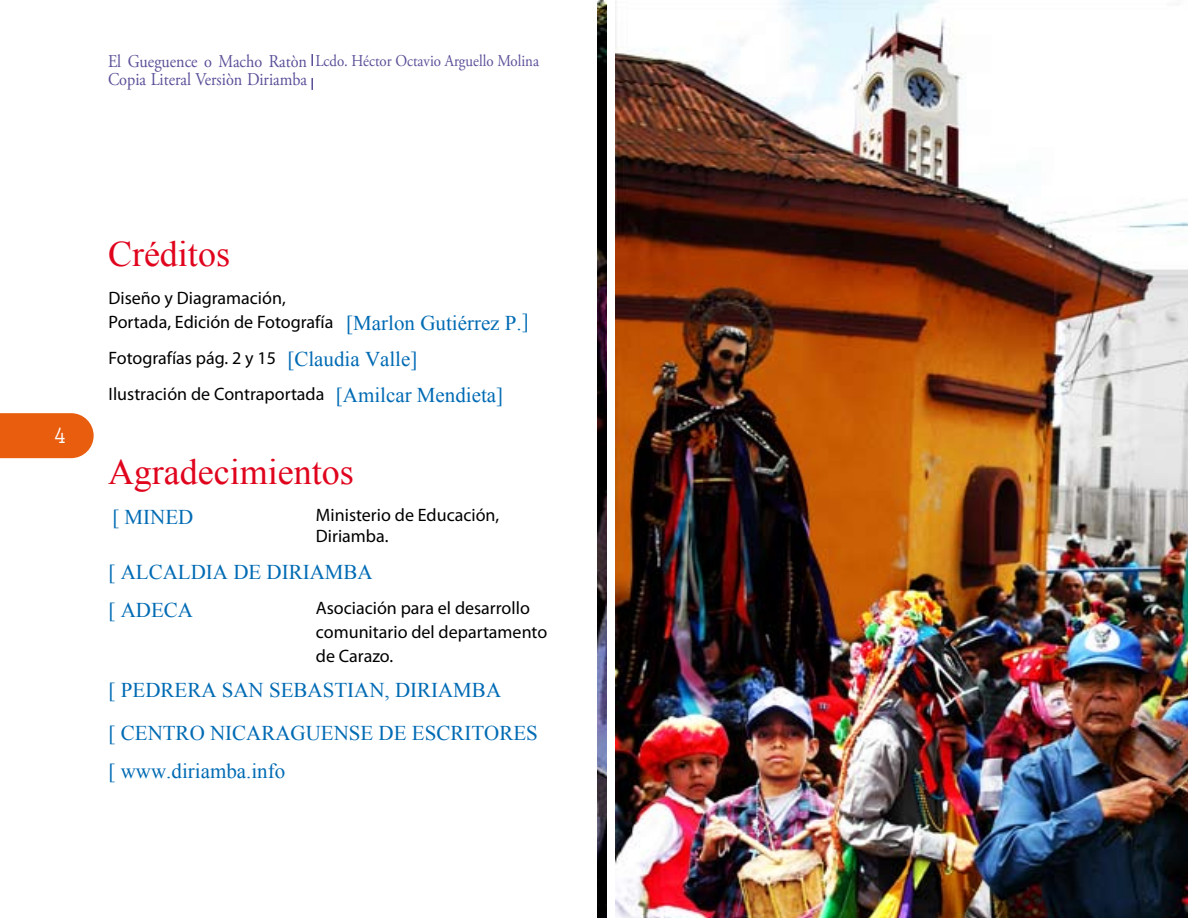
<style>
.page{position:relative;width:1188px;height:918px;background:#fff}
.page>*{position:absolute;margin:0;border:0;box-sizing:border-box;transform-origin:0 0}
.t1{font:36px "Times New Roman";color:#e0041d}
.t2{font:21px/38.1px "Times New Roman";color:#006bb4}
.t3{font:18px/24px "Myriad Pro";color:#000}
.t4{font:18px/18px "Adobe Garamond Pro";color:#595098;scale:.9 1}
.t5{font:16.5px "Adobe Garamond Pro";color:#595098;scale:.9 1}
.s1{font-family:"Times New Roman";font-size:21px;color:#006bb4}
</style>
<div class="page">
<svg style="left:311px;top:54px;width:2px;height:36px"></svg>
<img style="left:598px;top:0;width:9px;height:918px">
<img style="left:615px;top:0;width:573px;height:918px">
<svg style="left:0;top:413px;width:94px;height:45px;background:#ea661d"></svg>
<p class="t4" style="left:108px;top:53px;width:223px">El Gueguence o Macho Ratòn<br>Copia Literal Versiòn Diriamba</p>
<p class="t5" style="left:315px;top:51px;width:250px">Lcdo. Héctor Octavio Arguello Molina</p>
<h1 class="t1" style="left:108px;top:230px;width:124px">Créditos</h1>
<p class="t3" style="left:109px;top:286px;width:422px">Diseño y Diagramación,<br>Portada, Edición de Fotografía <span class="s1">[Marlon Gutiérrez P.]</span></p>
<p class="t3" style="left:109px;top:340px;width:396px;line-height:36px">Fotografías pág. 2 y 15 <span class="s1">[Claudia Valle]<br></span>Ilustración de Contraportada <span class="s1">[Amilcar Mendieta]</span></p>
<h1 class="t1" style="left:108px;top:447px;width:247px">Agradecimientos</h1>
<p class="t2" style="left:112px;top:498px;width:83px">[ MINED</p>
<p class="t3" style="left:316px;top:505px;width:185px;line-height:21px">Ministerio de Educación,<br>Diriamba.</p>
<p class="t2" style="left:109px;top:552px;width:266px">[ ALCALDIA DE DIRIAMBA [ ADECA</p>
<p class="t3" style="left:316px;top:596px;width:233px">Asociación para el desarrollo comunitario del departamento de Carazo.</p>
<p class="t2" style="left:109px;top:669px;width:431px;line-height:42.8px">[ PEDRERA SAN SEBASTIAN, DIRIAMBA<br>[ CENTRO NICARAGUENSE DE ESCRITORES</p>
<p class="t2" style="left:109px;top:751px;width:178px">[ www.diriamba.info</p>
</div>
